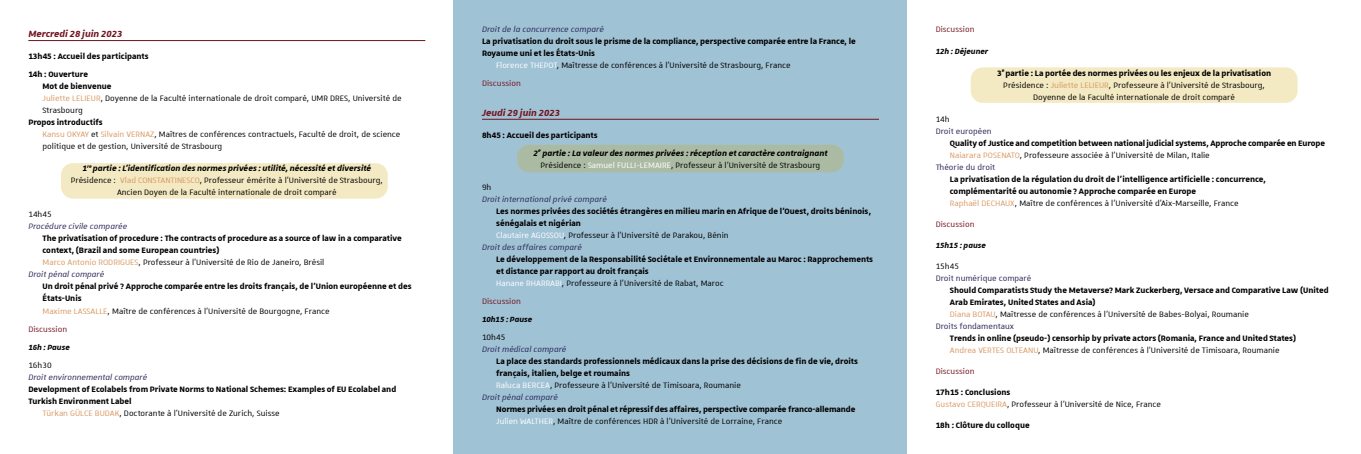
<style>
.page{position:relative;width:1361px;height:454px;background:#fff}
.page>*{position:absolute;margin:0;border:0;box-sizing:border-box;transform-origin:0 0}
.t1{font:italic 700 12px "Unistra A";color:#73141f}
.t2{font:700 10.5px/12px "Unistra A";color:#000}
.t3{font:10.5px/12px "Unistra A";color:#000}
.t4{font:italic 10.5px "Unistra A";color:#282657}
.t5{font:italic 700 10.5px/18px "Unistra A";color:#000}
.t6{font:10.5px "Unistra A";color:#282657}
.t7{font:10.5px "Unistra A";color:#73141f}
.t8{font:italic 700 10px "Unistra A";color:#000}
.s1{font-weight:700}
.s2{color:#d99a65}
.s3{font-weight:700;font-style:italic}
.s4{font-weight:400;color:#d99a65}
.s5{font-weight:400}
.s6{color:#fff}
.s7{font-style:normal}
.s8{font-weight:400;color:#fff}
</style>
<div class="page">
<div style="left:971px;top:67px;width:326px;height:36px;background:#f3e9c2;border-radius:12px"></div>
<div style="left:61px;top:163px;width:327px;height:35px;background:#f3e9c2;border-radius:12px"></div>
<div style="left:454px;top:0;width:453px;height:454px;background:#a0c2d5"></div>
<hr style="left:28px;top:40px;width:397px;height:1px;background:#73141f">
<div style="left:517px;top:145px;width:327px;height:27px;background:#abbba3;border-radius:12px"></div>
<hr style="left:482px;top:119px;width:397px;height:1px;background:#73141f">
<p class="t1" style="left:28px;top:27px;width:96px">Mercredi 28 juin 2023</p>
<p class="t2" style="left:28px;top:47px;width:122px;line-height:18px">13h45 : Accueil des participants<br>14h : Ouverture</p>
<p class="t3" style="left:43px;top:80px;width:361px"><span class="s1">Mot de bienvenue<br></span><span class="s2">Juliette LELIEUR</span>, Doyenne de la Faculté internationale de droit comparé, UMR DRES, Université de<br>Strasbourg</p>
<p class="t3" style="left:43px;top:116px;width:359px;text-indent:-14px"><span class="s1">Propos introductifs<br></span><span class="s2">Kansu OKYAY</span> et <span class="s2">Silvain VERNAZ</span>, Maîtres de conférences contractuels, Faculté de droit, de science politique et de gestion, Université de Strasbourg</p>
<p class="t3" style="left:71px;top:162px;width:314px;text-align:center"><span class="s3">1</span><sup>re</sup> <span class="s3">partie : L’identification des normes privées : utilité, nécessité et diversité<br></span>Présidence : <span class="s2">Vlad CONSTANTINESCO</span>, Professeur émérite à l’Université de Strasbourg,<br>Ancien Doyen de la Faculté internationale de droit comparé</p>
<p class="t3" style="left:28px;top:208px;width:25px">14h45</p>
<p class="t4" style="left:28px;top:221px;width:100px">Procédure civile comparée</p>
<p class="t2" style="left:43px;top:232px;width:361px">The privatisation of procedure : The contracts of procedure as a source of law in a comparative</p>
<p class="t2" style="left:43px;top:244px;width:179px">context, (Brazil and some European countries)</p>
<p class="t3" style="left:43px;top:256px;width:283px"><span class="s2">Marco Antonio RODRIGUES</span>, Professeur à l’Université de Rio de Janeiro, Brésil</p>
<p class="t4" style="left:28px;top:269px;width:78px">Droit pénal comparé</p>
<p class="t2" style="left:43px;top:280px;width:370px">Un droit pénal privé ? Approche comparée entre les droits français, de l’Union européenne et des<br>États-Unis<br><span class="s4">Maxime LASSALLE</span><span class="s5">, Maître de conférences à l’Université de Bourgogne, France</span></p>
<p class="t7" style="left:28px;top:323px;width:40px">Discussion</p>
<p class="t8" style="left:28px;top:341px;width:43px">16h : Pause</p>
<p class="t3" style="left:28px;top:358px;width:25px">16h30</p>
<p class="t4" style="left:28px;top:371px;width:121px">Droit environnemental comparé</p>
<p class="t2" style="left:28px;top:382px;width:369px">Development of Ecolabels from Private Norms to National Schemes: Examples of EU Ecolabel and</p>
<p class="t2" style="left:28px;top:394px;width:105px">Turkish Environment Label</p>
<p class="t3" style="left:43px;top:406px;width:239px"><span class="s2">Türkan GÜLCE BUDAK</span>, Doctorante à l’Université de Zurich, Suisse</p>
<p class="t4" style="left:482px;top:24px;width:123px">Droit de la concurrence comparé</p>
<p class="t2" style="left:482px;top:35px;width:375px">La privatisation du droit sous le prisme de la compliance, perspective comparée entre la France, le</p>
<p class="t2" style="left:482px;top:47px;width:115px">Royaume uni et les États-Unis</p>
<p class="t3" style="left:496px;top:59px;width:296px"><span class="s6">Florence THEPOT</span>, Maîtresse de conférences à l’Université de Strasbourg, France</p>
<p class="t7" style="left:482px;top:78px;width:40px">Discussion</p>
<p class="t1" style="left:482px;top:106px;width:80px">Jeudi 29 juin 2023</p>
<p class="t5" style="left:533px;top:126px;width:296px;text-indent:-51px"><span class="s7">8h45 : Accueil des participants<br></span>2<sup>e</sup> partie : La valeur des normes privées : réception et caractère contraignant</p>
<p class="t3" style="left:540px;top:159px;width:281px">Présidence : <span class="s6">Samuel FULLI-LEMAIRE</span>, Professeur à l’Université de Strasbourg</p>
<p class="t3" style="left:482px;top:181px;width:11px">9h</p>
<p class="t4" style="left:482px;top:194px;width:126px">Droit international privé comparé</p>
<p class="t2" style="left:496px;top:205px;width:376px">Les normes privées des sociétés étrangères en milieu marin en Afrique de l’Ouest, droits béninois,</p>
<p class="t2" style="left:496px;top:217px;width:86px">sénégalais et nigérian</p>
<p class="t3" style="left:496px;top:229px;width:234px"><span class="s6">Clautaire AGOSSOU</span>, Professeur à l’Université de Parakou, Bénin</p>
<p class="t4" style="left:482px;top:242px;width:102px">Droit des affaires comparé</p>
<p class="t2" style="left:496px;top:253px;width:378px">Le développement de la Responsabilité Sociétale et Environnementale au Maroc : Rapprochements et distance par rapport au droit français<br><span class="s8">Hanane RHARRABI</span><span class="s5">, Professeure à l’Université de Rabat, Maroc</span></p>
<p class="t7" style="left:482px;top:296px;width:40px">Discussion</p>
<p class="t8" style="left:482px;top:314px;width:52px">10h15 : Pause</p>
<p class="t3" style="left:482px;top:331px;width:25px">10h45</p>
<p class="t4" style="left:482px;top:344px;width:86px">Droit médical comparé</p>
<p class="t2" style="left:496px;top:355px;width:363px">La place des standards professionnels médicaux dans la prise des décisions de fin de vie, droits</p>
<p class="t2" style="left:496px;top:367px;width:135px">français, italien, belge et roumains</p>
<p class="t3" style="left:496px;top:379px;width:246px"><span class="s6">Raluca BERCEA</span>, Professeure à l’Université de Timisoara, Roumanie</p>
<p class="t4" style="left:482px;top:392px;width:78px">Droit pénal comparé</p>
<p class="t2" style="left:496px;top:403px;width:361px">Normes privées en droit pénal et répressif des affaires, perspective comparée franco-allemande<br><span class="s8">Julien WALTHER</span><span class="s5">, Maître de conférences HDR à l’Université de Lorraine, France</span></p>
<p class="t7" style="left:935px;top:24px;width:40px">Discussion</p>
<p class="t8" style="left:935px;top:46px;width:54px">12h : Déjeuner</p>
<p class="t3" style="left:997px;top:67px;width:275px;text-align:center"><span class="s1">3</span><sup>e</sup> <span class="s1">partie : La portée des normes privées ou les enjeux de la privatisation<br></span>Présidence : <span class="s2">Juliette LELIEUR</span>, Professeure à l’Université de Strasbourg,<br>Doyenne de la Faculté internationale de droit comparé</p>
<p class="t3" style="left:935px;top:113px;width:16px">14h</p>
<p class="t6" style="left:935px;top:126px;width:57px">Droit européen</p>
<p class="t2" style="left:950px;top:137px;width:377px">Quality of Justice and competition between national judicial systems, Approche comparée en Europe</p>
<p class="t3" style="left:950px;top:149px;width:261px"><span class="s2">Naiarara POSENATO</span>, Professeure associée à l’Université de Milan, Italie</p>
<p class="t6" style="left:935px;top:162px;width:61px">Théorie du droit</p>
<p class="t2" style="left:950px;top:173px;width:317px">La privatisation de la régulation du droit de l’intelligence artificielle : concurrence, complémentarité ou autonomie ? Approche comparée en Europe<br><span class="s4">Raphaël DECHAUX</span><span class="s5">, Maître de conférences à l’Université d’Aix-Marseille, France</span></p>
<p class="t7" style="left:935px;top:219px;width:40px">Discussion</p>
<p class="t8" style="left:935px;top:240px;width:52px">15h15 : pause</p>
<p class="t3" style="left:935px;top:260px;width:25px">15h45</p>
<p class="t6" style="left:935px;top:273px;width:97px">Droit numérique comparé</p>
<p class="t2" style="left:950px;top:284px;width:380px">Should Comparatists Study the Metaverse? Mark Zuckerberg, Versace and Comparative Law (United</p>
<p class="t2" style="left:950px;top:296px;width:147px">Arab Emirates, United States and Asia)</p>
<p class="t3" style="left:950px;top:308px;width:300px"><span class="s2">Diana BOTAU</span>, Maîtresse de conférences à l’Université de Babes-Bolyai, Roumanie</p>
<p class="t6" style="left:935px;top:321px;width:80px">Droits fondamentaux</p>
<p class="t2" style="left:950px;top:332px;width:348px">Trends in online (pseudo-) censorhip by private actors (Romania, France and United States)<br><span class="s4">Andrea VERTES OLTEANU</span><span class="s5">, Maîtresse de conférences à l’Université de Timisoara, Roumanie</span></p>
<p class="t7" style="left:935px;top:366px;width:40px">Discussion</p>
<p class="t3" style="left:935px;top:386px;width:227px"><span class="s1">17h15 : Conclusions<br></span><span class="s2">Gustavo CERQUEIRA</span>, Professeur à l’Université de Nice, France</p>
<p class="t2" style="left:935px;top:419px;width:96px">18h : Clôture du colloque</p>
</div>
